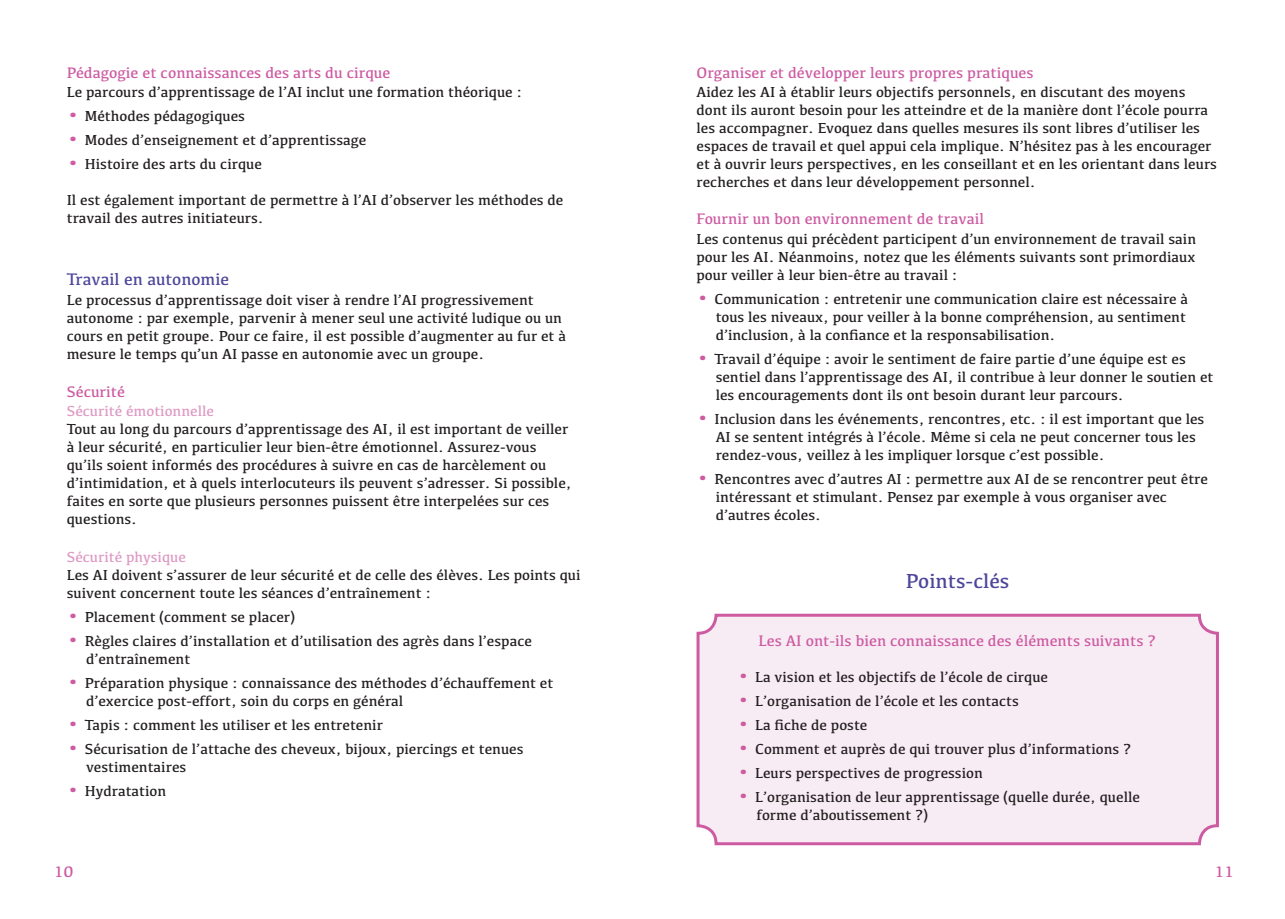
<style>
.page{position:relative;width:1285px;height:919px;background:#fff}
.page>*{position:absolute;margin:0;border:0;box-sizing:border-box;transform-origin:0 0}
.t1{font:21px "Kefa";color:#4d469b}
.t2{font:17.25px "Kefa";color:#4d469b}
.t3{font:15.75px "Kefa";color:#cd5ba2}
.t4{font:15px/18px "Kefa";color:#231f20}
.t5{font:15px "Kefa";color:#de9ac4}
.s1{font-size:21px;color:#cd5ba2}
</style>
<div class="page">
<div style="left:698px;top:615px;width:519px;height:228px;background:#f8ecf4;border-radius:18px"></div>
<div style="left:696px;top:613px;width:522px;height:232px;border:3px solid #cd5ba2;border-radius:18px"></div>
<p class="t3" style="left:67px;top:63px;width:325px">Pédagogie et connaissances des arts du cirque</p>
<p class="t4" style="left:67px;top:83px;width:457px">Le parcours d’apprentissage de l’AI inclut une formation théorique :</p>
<p class="t4" style="left:67px;top:107px;width:180px"><span class="s1">•</span> Méthodes pédagogiques</p>
<p class="t4" style="left:67px;top:131px;width:301px"><span class="s1">•</span> Modes d’enseignement et d’apprentissage</p>
<p class="t4" style="left:67px;top:155px;width:197px"><span class="s1">•</span> Histoire des arts du cirque</p>
<p class="t4" style="left:67px;top:191px;width:498px">Il est également important de permettre à l’AI d’observer les méthodes de travail des autres initiateurs.</p>
<p class="t2" style="left:67px;top:269px;width:164px">Travail en autonomie</p>
<p class="t4" style="left:67px;top:290px;width:500px">Le processus d’apprentissage doit viser à rendre l’AI progressivement autonome : par exemple, parvenir à mener seul une activité ludique ou un cours en petit groupe. Pour ce faire, il est possible d’augmenter au fur et à mesure le temps qu’un AI passe en autonomie avec un groupe.</p>
<p class="t3" style="left:67px;top:382px;width:60px">Sécurité</p>
<p class="t5" style="left:67px;top:402px;width:149px">Sécurité émotionnelle</p>
<p class="t4" style="left:67px;top:420px;width:506px">Tout au long du parcours d’apprentissage des AI, il est important de veiller à leur sécurité, en particulier leur bien-être émotionnel. Assurez-vous qu’ils soient informés des procédures à suivre en cas de harcèlement ou d’intimidation, et à quels interlocuteurs ils peuvent s’adresser. Si possible, faites en sorte que plusieurs personnes puissent être interpelées sur ces questions.</p>
<p class="t5" style="left:67px;top:547px;width:121px">Sécurité physique</p>
<p class="t4" style="left:67px;top:565px;width:515px">Les AI doivent s’assurer de leur sécurité et de celle des élèves. Les points qui suivent concernent toute les séances d’entraînement :</p>
<p class="t4" style="left:67px;top:607px;width:230px"><span class="s1">•</span> Placement (comment se placer)</p>
<p class="t4" style="left:86px;top:631px;width:447px;text-indent:-19px"><span class="s1">•</span> Règles claires d’installation et d’utilisation des agrès dans l’espace d’entraînement</p>
<p class="t4" style="left:86px;top:673px;width:468px;text-indent:-19px"><span class="s1">•</span> Préparation physique : connaissance des méthodes d’échauffement et d’exercice post-effort, soin du corps en général</p>
<p class="t4" style="left:67px;top:715px;width:317px"><span class="s1">•</span> Tapis : comment les utiliser et les entretenir</p>
<p class="t4" style="left:67px;top:739px;width:458px"><span class="s1">•</span> Sécurisation de l’attache des cheveux, bijoux, piercings et tenues</p>
<p class="t4" style="left:86px;top:757px;width:102px">vestimentaires</p>
<p class="t4" style="left:67px;top:781px;width:101px"><span class="s1">•</span> Hydratation</p>
<p class="t3" style="left:696px;top:63px;width:338px">Organiser et développer leurs propres pratiques</p>
<p class="t4" style="left:696px;top:83px;width:522px">Aidez les AI à établir leurs objectifs personnels, en discutant des moyens dont ils auront besoin pour les atteindre et de la manière dont l’école pourra les accompagner. Evoquez dans quelles mesures ils sont libres d’utiliser les espaces de travail et quel appui cela implique. N’hésitez pas à les encourager et à ouvrir leurs perspectives, en les conseillant et en les orientant dans leurs recherches et dans leur développement personnel.</p>
<p class="t3" style="left:696px;top:209px;width:289px">Fournir un bon environnement de travail</p>
<p class="t4" style="left:696px;top:229px;width:501px;text-align:justify">Les contenus qui précèdent participent d’un environnement de travail sain pour les AI. Néanmoins, notez que les éléments suivants sont primordiaux pour veiller à leur bien-être au travail :</p>
<p class="t4" style="left:715px;top:289px;width:474px;text-indent:-19px"><span class="s1">•</span> Communication : entretenir une communication claire est nécessaire à tous les niveaux, pour veiller à la bonne compréhension, au sentiment d’inclusion, à la confiance et la responsabilisation.</p>
<p class="t4" style="left:715px;top:349px;width:499px;text-indent:-19px"><span class="s1">•</span> Travail d’équipe : avoir le sentiment de faire partie d’une équipe est es sentiel dans l’apprentissage des AI, il contribue à leur donner le soutien et les encouragements dont ils ont besoin durant leur parcours.</p>
<p class="t4" style="left:715px;top:409px;width:490px;text-indent:-19px"><span class="s1">•</span> Inclusion dans les événements, rencontres, etc. : il est important que les<br>AI se sentent intégrés à l’école. Même si cela ne peut concerner tous les rendez-vous, veillez à les impliquer lorsque c’est possible.</p>
<p class="t4" style="left:715px;top:469px;width:493px;text-indent:-19px"><span class="s1">•</span> Rencontres avec d’autres AI : permettre aux AI de se rencontrer peut être intéressant et stimulant. Pensez par exemple à vous organiser avec</p>
<p class="t4" style="left:715px;top:505px;width:107px">d’autres écoles.</p>
<p class="t1" style="left:905px;top:568px;width:105px">Points-clés</p>
<p class="t3" style="left:758px;top:631px;width:399px">Les AI ont-ils bien connaissance des éléments suivants ?</p>
<p class="t4" style="left:737px;top:667px;width:312px"><span class="s1">•</span> La vision et les objectifs de l’école de cirque</p>
<p class="t4" style="left:737px;top:691px;width:283px"><span class="s1">•</span> L’organisation de l’école et les contacts</p>
<p class="t4" style="left:737px;top:715px;width:132px"><span class="s1">•</span> La fiche de poste</p>
<p class="t4" style="left:737px;top:739px;width:395px"><span class="s1">•</span> Comment et auprès de qui trouver plus d’informations ?</p>
<p class="t4" style="left:737px;top:763px;width:247px"><span class="s1">•</span> Leurs perspectives de progression</p>
<p class="t4" style="left:756px;top:787px;width:385px;text-indent:-19px"><span class="s1">•</span> L’organisation de leur apprentissage (quelle durée, quelle forme d’aboutissement ?)</p>
<p class="t3" style="left:54px;top:861px;width:20px">10</p>
<p class="t3" style="left:1214px;top:861px;width:20px">11</p>
</div>
